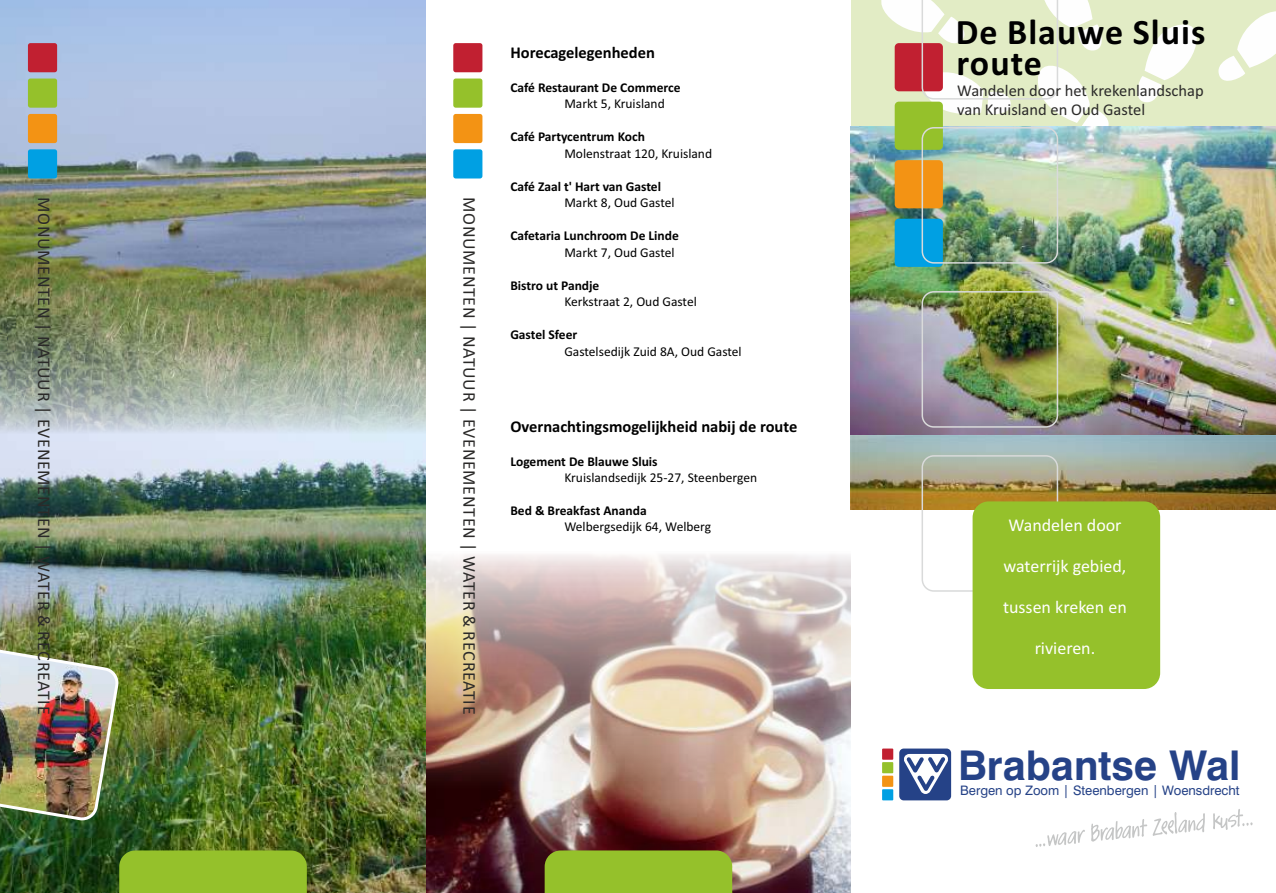
<style>
.page{position:relative;width:1276px;height:893px;background:#fff}
.page>*{position:absolute;margin:0;border:0;box-sizing:border-box;transform-origin:0 0}
.t1{font:700 40.95px "Swiss 721 BT";color:#254287}
.t2{font:700 36px "Calibri";letter-spacing:.03em;color:#000}
.t3{font:18px "Calibri";letter-spacing:.04em;color:#2b2a29}
.t4{font:18px "Calibri";color:#fefefe}
.t5{font:700 16.5px "Calibri";color:#000}
.t6{font:16.5px/18.6px "Calibri";color:#2b2a29}
.t7{font:13.5px "Calibri";color:#000}
.t8{font:700 13.5px "Calibri";color:#000}
.t9{font:13.05px "Swiss 721 BT";color:#254287}
</style>
<div class="page">
<div style="left:850px;top:0;width:426px;height:127px;background:#e2ecc5"></div>
<svg style="left:1137px;top:11px;width:139px;height:92px"></svg>
<img style="left:0;top:441px;width:425px;height:452px">
<img style="left:850px;top:126px;width:426px;height:384px">
<img style="left:0;top:641px;width:124px;height:185px">
<img style="left:0;top:649px;width:116px;height:169px">
<div style="left:453px;top:43px;width:29px;height:29px;background:#c12031;border-radius:2px"></div>
<div style="left:453px;top:114px;width:29px;height:29px;background:#f39314;border-radius:2px"></div>
<div style="left:453px;top:79px;width:29px;height:29px;background:#95c12b;border-radius:2px"></div>
<div style="left:453px;top:149px;width:29px;height:29px;background:#00a0e3;border-radius:2px"></div>
<svg style="left:1035px;top:809px;width:217px;height:38px"></svg>
<div style="left:899px;top:748px;width:52px;height:52px;background:#254287;border-radius:4px"></div>
<svg style="left:904px;top:754px;width:44px;height:40px"></svg>
<div style="left:882px;top:748px;width:11px;height:12px;background:#c12031"></div>
<div style="left:882px;top:776px;width:11px;height:11px;background:#f39314"></div>
<div style="left:882px;top:762px;width:11px;height:11px;background:#95c12b"></div>
<div style="left:882px;top:789px;width:11px;height:11px;background:#00a0e3"></div>
<div style="left:894px;top:160px;width:49px;height:48px;background:#f39314;border-radius:4px"></div>
<div style="left:894px;top:102px;width:49px;height:48px;background:#95c12b;border-radius:4px"></div>
<div style="left:894px;top:219px;width:49px;height:48px;background:#00a0e3;border-radius:4px"></div>
<div style="left:119px;top:850px;width:188px;height:43px;background:#95c12b"></div>
<svg style="left:859px;top:0;width:254px;height:140px"></svg>
<div style="left:921px;top:291px;width:137px;height:137px;border:2px solid #d9dada;border-radius:12px"></div>
<div style="left:921px;top:127px;width:137px;height:137px;border:2px solid #d9dada;border-radius:12px"></div>
<div style="left:921px;top:455px;width:137px;height:137px;border:2px solid #d9dada;border-radius:12px"></div>
<div style="left:972px;top:501px;width:188px;height:188px;background:#95c12b;border-radius:16px"></div>
<img style="left:426px;top:555px;width:424px;height:338px">
<div style="left:544px;top:850px;width:188px;height:43px;background:#95c12b"></div>
<img style="left:0;top:0;width:426px;height:441px">
<div style="left:28px;top:43px;width:29px;height:29px;background:#c12031;border-radius:2px"></div>
<div style="left:28px;top:114px;width:29px;height:29px;background:#f39314;border-radius:2px"></div>
<div style="left:28px;top:79px;width:29px;height:29px;background:#95c12b;border-radius:2px"></div>
<div style="left:28px;top:149px;width:29px;height:29px;background:#00a0e3;border-radius:2px"></div>
<h3 class="t3" style="left:52px;top:197px;width:519px;rotate:90deg">MONUMENTEN | NATUUR | EVENEMENTEN | WATER &amp; RECREATIE</h3>
<h3 class="t3" style="left:477px;top:197px;width:519px;rotate:90deg">MONUMENTEN | NATUUR | EVENEMENTEN | WATER &amp; RECREATIE</h3>
<p class="t5" style="left:510px;top:46px;width:146px">Horecagelegenheden</p>
<p class="t8" style="left:510px;top:82px;width:172px">Café Restaurant De Commerce</p>
<p class="t7" style="left:564px;top:98px;width:102px">Markt 5, Kruisland</p>
<p class="t8" style="left:510px;top:131px;width:136px">Café Partycentrum Koch</p>
<p class="t7" style="left:564px;top:148px;width:149px">Molenstraat 120, Kruisland</p>
<p class="t8" style="left:510px;top:181px;width:152px">Café Zaal t' Hart van Gastel</p>
<p class="t7" style="left:564px;top:197px;width:112px">Markt 8, Oud Gastel</p>
<p class="t8" style="left:510px;top:230px;width:170px">Cafetaria Lunchroom De Linde</p>
<p class="t7" style="left:564px;top:247px;width:112px">Markt 7, Oud Gastel</p>
<p class="t8" style="left:510px;top:280px;width:91px">Bistro ut Pandje</p>
<p class="t7" style="left:564px;top:296px;width:134px">Kerkstraat 2, Oud Gastel</p>
<p class="t8" style="left:510px;top:329px;width:69px">Gastel Sfeer</p>
<p class="t7" style="left:564px;top:346px;width:179px">Gastelsedijk Zuid 8A, Oud Gastel</p>
<p class="t5" style="left:510px;top:419px;width:288px">Overnachtingsmogelijkheid nabij de route</p>
<p class="t8" style="left:510px;top:455px;width:149px">Logement De Blauwe Sluis</p>
<p class="t7" style="left:564px;top:472px;width:194px">Kruislandsedijk 25-27, Steenbergen</p>
<p class="t8" style="left:510px;top:505px;width:138px">Bed &amp; Breakfast Ananda</p>
<p class="t7" style="left:564px;top:521px;width:148px">Welbergsedijk 64, Welberg</p>
<h2 class="t2" style="left:956px;top:17px;width:251px">De Blauwe Sluis</h2>
<h2 class="t2" style="left:956px;top:48px;width:87px">route</h2>
<p class="t6" style="left:957px;top:83px;width:248px">Wandelen door het krekenlandschap van Kruisland en Oud Gastel</p>
<h3 class="t4" style="left:1008px;top:518px;width:115px">Wandelen door</h3>
<h3 class="t4" style="left:1003px;top:559px;width:124px">waterrijk gebied,</h3>
<h3 class="t4" style="left:1003px;top:599px;width:125px">tussen kreken en</h3>
<h3 class="t4" style="left:1034px;top:640px;width:62px">rivieren.</h3>
<h1 class="t1" style="left:958px;top:749px;width:284px">Brabantse Wal</h1>
<p class="t9" style="left:960px;top:785px;width:281px">Bergen op Zoom | Steenbergen | Woensdrecht</p>
</div>
